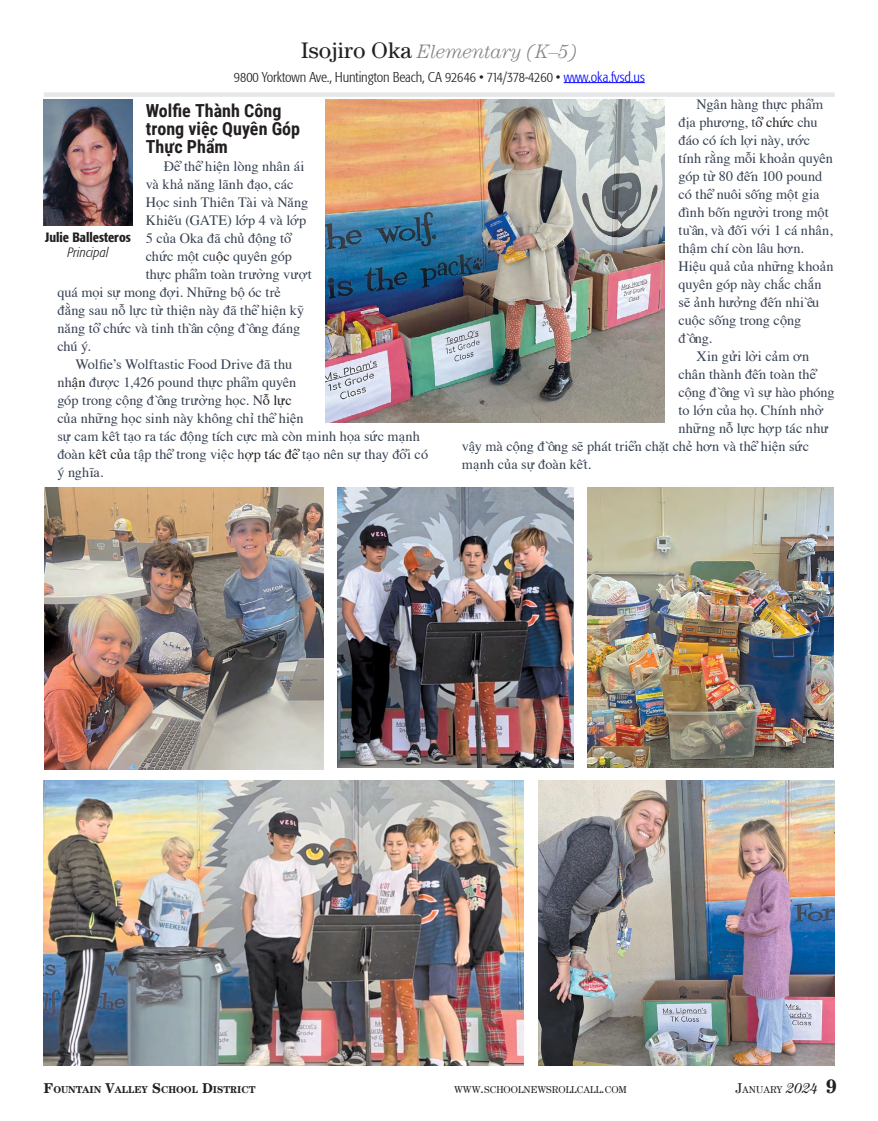
<style>
.page{position:relative;width:878px;height:1121px;background:#fff}
.page>*{position:absolute;margin:0;border:0;box-sizing:border-box;transform-origin:0 0}
.t1{font:italic 300 19.5px "Century LT";letter-spacing:-.005em;color:#808285}
.t2{font:700 18px/18px "Roboto Condensed";letter-spacing:.005em;color:#231f20}
.t3{font:14.25px "Times";color:#374151}
.t4{font:300 condensed 14.25px "Formata";letter-spacing:-.01em;color:#231f20}
.t5{font:14.25px "Times";letter-spacing:.02em;color:#374151}
.t6{font:500 condensed 13.5px "Formata";color:#231f20}
.t7{font:italic 300 condensed 13.5px "Formata";letter-spacing:.005em;color:#231f20}
.t8{font:10.05px "Century LT";color:#231f20}
.t9{font:700 10.05px "Century LT";color:#231f20}
.s1{font-weight:400;font-style:normal;font-size:22.5px;color:#231f20}
.s2{color:#00f}
.s3{color:#231f20}
.s4{font-size:14.25px}
.s5{font-style:italic;font-size:14.25px}
.s6{font-weight:700;font-size:19.5px}
</style>
<div class="page">
<img style="left:44px;top:99px;width:88px;height:126px">
<div style="left:44px;top:92px;width:790px;height:5px;background:#e6e7e8"></div>
<hr style="left:563px;top:82px;width:82px;height:1px;background:#00f">
<img style="left:538px;top:780px;width:296px;height:285px">
<img style="left:587px;top:487px;width:246px;height:280px">
<img style="left:43px;top:780px;width:481px;height:285px">
<img style="left:325px;top:99px;width:340px;height:323px">
<img style="left:337px;top:487px;width:237px;height:280px">
<img style="left:44px;top:487px;width:279px;height:282px">
<h1 class="t1" style="left:301px;top:40px;width:278px"><span class="s1">Isojiro Oka</span> Elementary (K–5)</h1>
<p class="t4" style="left:234px;top:68px;width:412px">9800 Yorktown Ave., Huntington Beach, CA 92646 • 714/378-4260 • <span class="s2">www.oka.fvsd.us</span></p>
<p class="t2" style="left:146px;top:101px;width:156px">Wolfie Thành Công trong việc Quyên Góp<br>Thực Phẩm</p>
<p class="t3" style="left:164px;top:153px;width:142px">Để thể hiện lòng nhân ái</p>
<p class="t3" style="left:146px;top:171px;width:149px">và khả năng lãnh đạo, các</p>
<p class="t3" style="left:146px;top:189px;width:164px">Học sinh Thiên Tài và Năng</p>
<p class="t3" style="left:146px;top:207px;width:162px">Khiếu (GATE) lớp 4 và lớp</p>
<p class="t3" style="left:146px;top:225px;width:147px">5 của Oka đã chủ động tổ</p>
<p class="t3" style="left:146px;top:243px;width:148px">chức một cu<span class="s3">ộc</span> quyên góp</p>
<p class="t3" style="left:146px;top:261px;width:168px">thực phẩm toàn trường vượt</p>
<p class="t3" style="left:57px;top:279px;width:225px">quá mọi sự mong đợi. Những bộ óc trẻ</p>
<p class="t3" style="left:57px;top:297px;width:248px">đằng sau nỗ lực từ thiện này đã thể hiện kỹ</p>
<p class="t3" style="left:57px;top:315px;width:244px">năng tổ chức và tinh thần cộng đồng đáng</p>
<p class="t3" style="left:57px;top:333px;width:35px">chú ý.</p>
<p class="t3" style="left:75px;top:351px;width:218px">Wolfie’s Wolftastic Food Drive đã thu</p>
<p class="t3" style="left:57px;top:369px;width:240px">nh<span class="s3">ận</span> được 1,426 pound thực phẩm quyên</p>
<p class="t3" style="left:57px;top:387px;width:236px">góp trong cộng đồng trường học. N<span class="s3">ỗ lực</span></p>
<p class="t3" style="left:57px;top:405px;width:248px">của những học sinh này không chỉ thể hiện</p>
<p class="t3" style="left:57px;top:423px;width:364px">sự cam kết tạo ra tác động tích cực mà còn minh họa sức mạnh</p>
<p class="t3" style="left:57px;top:441px;width:372px">đoàn k<span class="s3">ết của</span> tập thể trong việc h<span class="s3">ợp tác để</span> tạo nên sự thay đổi có</p>
<p class="t3" style="left:57px;top:459px;width:47px">ý nghĩa.</p>
<p class="t6" style="left:45px;top:229px;width:87px">Julie Ballesteros</p>
<p class="t7" style="left:67px;top:245px;width:42px">Principal</p>
<p class="t3" style="left:696px;top:90px;width:128px">Ngân hàng thực phẩm</p>
<p class="t3" style="left:678px;top:108px;width:141px">địa phương, t<span class="s3">ổ chức</span> chu</p>
<p class="t3" style="left:678px;top:126px;width:133px">đáo có ích lợi này, ước</p>
<p class="t3" style="left:678px;top:144px;width:156px">tính rằng mỗi khoản quyên</p>
<p class="t3" style="left:678px;top:162px;width:145px">góp từ 80 đến 100 pound</p>
<p class="t3" style="left:678px;top:180px;width:142px">có thể nuôi sống một gia</p>
<p class="t3" style="left:678px;top:198px;width:152px">đình bốn người trong một</p>
<p class="t3" style="left:678px;top:216px;width:156px">tuần, và đối với 1 cá nhân,</p>
<p class="t3" style="left:678px;top:234px;width:127px">thậm chí còn lâu hơn.</p>
<p class="t3" style="left:678px;top:252px;width:156px">Hiệu quả của những khoản</p>
<p class="t3" style="left:678px;top:270px;width:144px">quyên góp này chắc chắn</p>
<p class="t3" style="left:678px;top:288px;width:142px">sẽ ảnh hưởng đến nhiều</p>
<p class="t3" style="left:678px;top:306px;width:124px">cuộc sống trong cộng</p>
<p class="t3" style="left:678px;top:324px;width:35px">đồng.</p>
<p class="t5" style="left:696px;top:342px;width:114px">Xin gửi lời cảm ơn</p>
<p class="t3" style="left:678px;top:360px;width:139px">chân thành đến toàn thể</p>
<p class="t3" style="left:678px;top:378px;width:158px">cộng đồng vì sự hào phóng</p>
<p class="t3" style="left:678px;top:396px;width:146px">to lớn của họ. Chính nhờ</p>
<p class="t3" style="left:678px;top:414px;width:151px">những nỗ lực hợp tác như</p>
<p class="t3" style="left:462px;top:432px;width:348px">vậy mà cộng đồng sẽ phát triển chặt chẻ hơn và thể hiện sức</p>
<p class="t3" style="left:462px;top:450px;width:131px">mạnh của sự đoàn kết.</p>
<p class="t9" style="left:44px;top:1083px;width:213px"><span class="s4">F</span>OUNTAIN <span class="s4">V</span>ALLEY <span class="s4">S</span>CHOOL <span class="s4">D</span>ISTRICT</p>
<p class="t8" style="left:454px;top:1083px;width:174px">WWW<span class="s4">.</span>SCHOOLNEWSROLLCALL<span class="s4">.</span>COM</p>
<p class="t8" style="left:736px;top:1084px;width:102px"><span class="s4">J</span>ANUARY <span class="s5">2024</span> <span class="s6">9</span></p>
</div>
